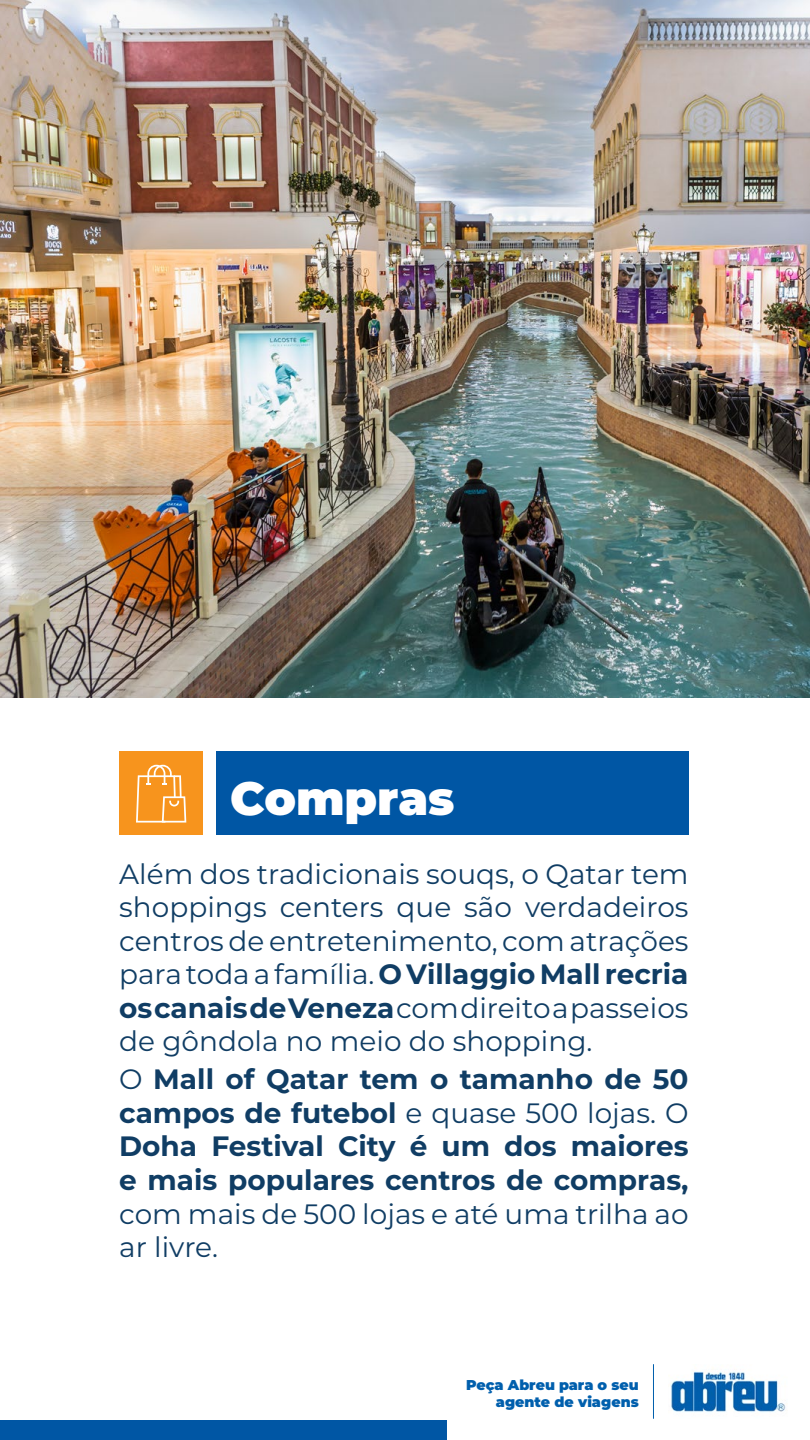
<style>
.page{position:relative;width:810px;height:1440px;background:#fff}
.page>*{position:absolute;margin:0;border:0;box-sizing:border-box;transform-origin:0 0}
.t1{font:900 46.72px "Montserrat";color:#fff}
.t2{font:27.97px/33.6px "Montserrat";color:#103d64;text-align:justify}
.t3{font:700 27.97px/33.6px "Montserrat";color:#103d64;text-align:justify}
.t4{font:900 14.25px/17.1px "Montserrat";color:#005fad;text-align:right}
.s1{font-weight:700}
.s2{font-weight:400}
</style>
<div class="page">
<div style="left:216px;top:751px;width:473px;height:83px;background:#0056a4"></div>
<div style="left:119px;top:751px;width:84px;height:83px;background:#f7941d"></div>
<svg style="left:136px;top:765px;width:50px;height:58px"></svg>
<div style="left:0;top:1420px;width:810px;height:20px;background:#0056a4"></div>
<img style="left:0;top:0;width:810px;height:698px">
<svg style="left:447px;top:1364px;width:363px;height:76px"></svg>
<img style="left:668px;top:1364px;width:120px;height:55px">
<hr style="left:653px;top:1365px;width:1px;height:53px;background:#005fad">
<h1 class="t1" style="left:230px;top:764px;width:226px">Compras</h1>
<p class="t2" style="left:119px;top:856px;width:571px">Além dos tradicionais souqs, o Qatar tem shoppings centers que são verdadeiros centros de entretenimento, com atrações para toda a família. <span class="s1">O Villaggio Mall recria os canais de Veneza</span> com direito a passeios de gôndola no meio do shopping.</p>
<p class="t3" style="left:119px;top:1061px;width:571px"><span class="s2">O</span> Mall of Qatar tem o tamanho de 50 campos de futebol <span class="s2">e quase 500 lojas. O </span>Doha Festival City é um dos maiores e mais populares centros de compras,</p>
<p class="t2" style="left:119px;top:1196px;width:571px">com mais de 500 lojas e até uma trilha ao ar livre.</p>
<p class="t4" style="left:466px;top:1375px;width:174px">Peça Abreu para o seu agente de viagens</p>
</div>
